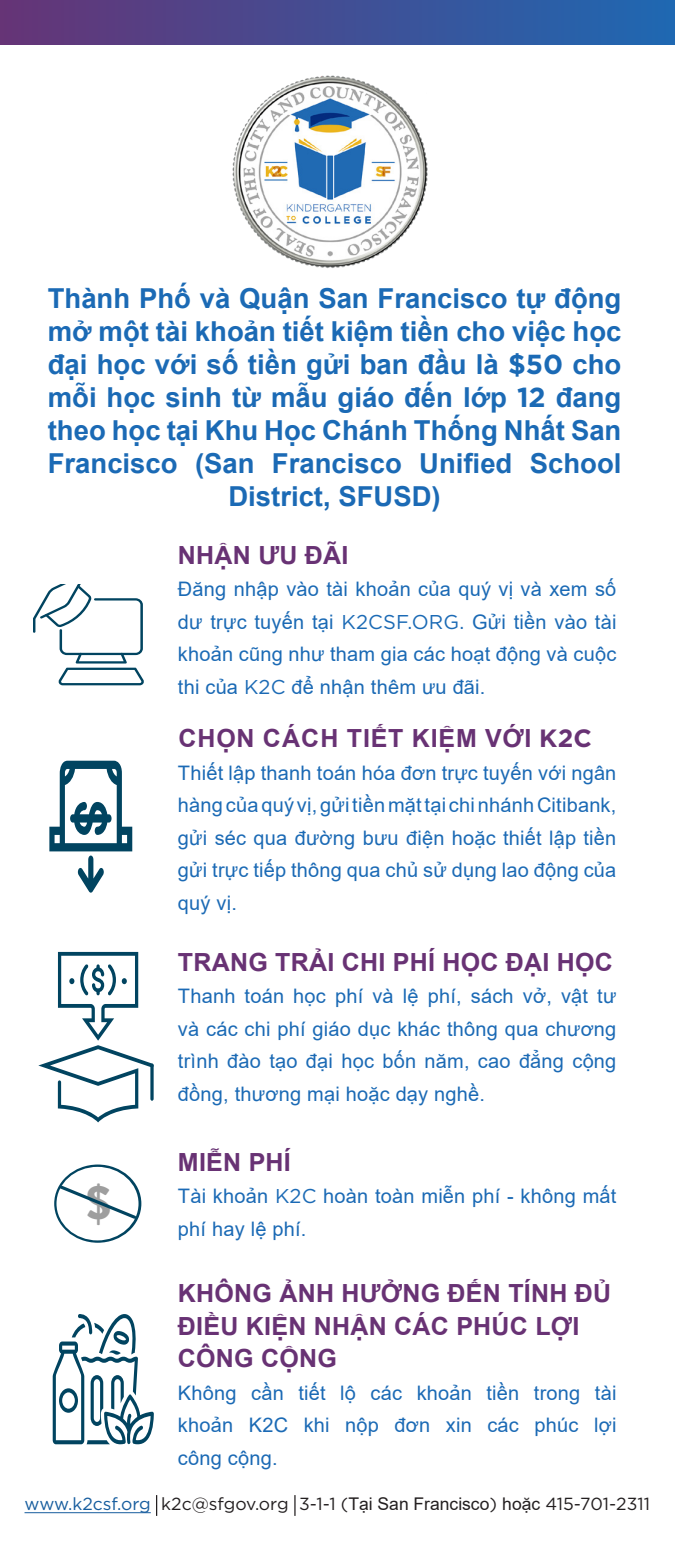
<style>
.page{position:relative;width:675px;height:1557px;background:#fff}
.page>*{position:absolute;margin:0;border:0;box-sizing:border-box;transform-origin:0 0}
.t1{font:900 46.75px "Brandon Grotesque";color:#9e9e9e}
.t2{font:700 27.5px/33px "Arial";color:#1b6ab5;text-align:center}
.t3{font:700 25px/32.5px "Arial";letter-spacing:.01em;color:#683274}
.t4{font:700 25px "Arial";letter-spacing:.03em;color:#683274}
.t5{font:20px/32.5px "Arial";letter-spacing:.01em;color:#1b6ab5;text-align:justify}
.t6{font:17.5px "Gotham";color:#231f20}
.s1{font-family:"Gotham"}
.s2{color:#175d9e}
.s3{font-family:"Arial"}
</style>
<div class="page">
<div style="left:0;top:0;width:675px;height:45px;background:linear-gradient(to right,#663476,#1e68b2)"></div>
<svg style="left:49px;top:761px;width:83px;height:132px"></svg>
<svg style="left:53px;top:1314px;width:101px;height:130px"></svg>
<svg style="left:38px;top:952px;width:116px;height:170px"></svg>
<svg style="left:54px;top:1165px;width:87px;height:78px"></svg>
<div style="left:57px;top:1167px;width:81px;height:73px;background:#fff;border-radius:50%"></div>
<svg style="left:59px;top:1185px;width:77px;height:34px"></svg>
<svg style="left:34px;top:585px;width:110px;height:100px"></svg>
<img style="left:232px;top:75px;width:196px;height:193px">
<hr style="left:25px;top:1512px;width:126px;height:1px;background:#175d9e">
<svg style="left:156px;top:1495px;width:1px;height:21px"></svg>
<hr style="left:294px;top:1495px;width:2px;height:21px;background:#231f20">
<p class="t2" style="left:48px;top:282px;width:575px">Thành Phố và Quận San Francisco tự động mở một tài khoản tiết kiệm tiền cho việc học đại học với số tiền gửi ban đầu là <span class="s1">$50</span> cho mỗi học sinh từ mẫu giáo đến lớp <span class="s1">12</span> đang theo học tại Khu Học Chánh Thống Nhất San Francisco (San Francisco Unified School District, SFUSD)</p>
<p class="t3" style="left:178px;top:539px;width:172px">NHẬN ƯU ĐÃI</p>
<p class="t5" style="left:178px;top:573px;width:440px">Đăng nhập vào tài khoản của quý vị và xem số dư trực tuyến tại <span class="s1">K2CSF.ORG.</span> Gửi tiền vào tài khoản cũng như tham gia các hoạt động và cuộc thi của <span class="s1">K2C</span> để nhận thêm ưu đãi.</p>
<p class="t4" style="left:178px;top:721px;width:415px">CHỌN CÁCH TIẾT KIỆM VỚI <span class="s1">K2C</span></p>
<p class="t5" style="left:178px;top:756px;width:440px">Thiết lập thanh toán hóa đơn trực tuyến với ngân hàng của quý vị, gửi tiền mặt tại chi nhánh Citibank, gửi séc qua đường bưu điện hoặc thiết lập tiền gửi trực tiếp thông qua chủ sử dụng lao động của quý vị.</p>
<h1 class="t1" style="left:86px;top:1170px;width:27px">$</h1>
<p class="t3" style="left:178px;top:946px;width:437px">TRANG TRẢI CHI PHÍ HỌC ĐẠI HỌC</p>
<p class="t5" style="left:178px;top:980px;width:440px">Thanh toán học phí và lệ phí, sách vở, vật tư và các chi phí giáo dục khác thông qua chương trình đào tạo đại học bốn năm, cao đẳng cộng đồng, thương mại hoặc dạy nghề.</p>
<p class="t3" style="left:178px;top:1146px;width:114px">MIỄN PHÍ</p>
<p class="t5" style="left:178px;top:1180px;width:440px">Tài khoản <span class="s1">K2C</span> hoàn toàn miễn phí - không mất phí hay lệ phí.</p>
<p class="t3" style="left:178px;top:1277px;width:435px">KHÔNG ẢNH HƯỞNG ĐẾN TÍNH ĐỦ<br>ĐIỀU KIỆN NHẬN CÁC PHÚC LỢI<br>CÔNG CỘNG</p>
<p class="t5" style="left:178px;top:1376px;width:440px">Không cần tiết lộ các khoản tiền trong tài khoản K2C khi nộp đơn xin các phúc lợi công cộng.</p>
<p class="t6" style="left:25px;top:1495px;width:627px"><span class="s2">www.k2csf.org</span> k2c@sfgov.org 3-1-1 (<span class="s3">Tại San Francisco</span>) <span class="s3">hoặc</span> 415-701-2311</p>
</div>
